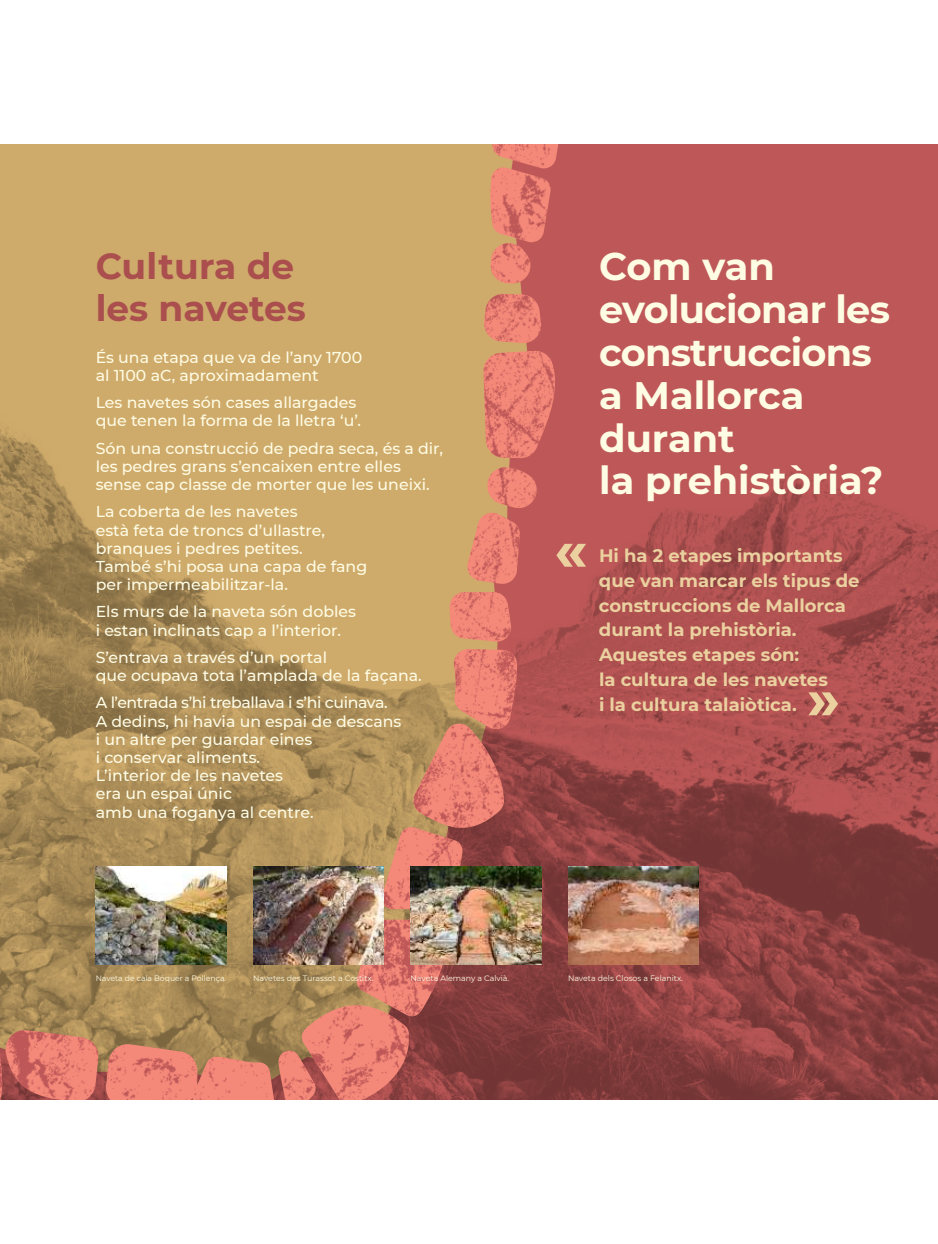
<style>
.page{position:relative;width:938px;height:1244px;background:#fff}
.page>*{position:absolute;margin:0;border:0;box-sizing:border-box;transform-origin:0 0}
.t1{font:700 58.5px "Montserrat";color:#ebd19f}
.t2{font:700 38.25px/42.8px "Montserrat";letter-spacing:-.02em;color:#fffce4}
.t3{font:700 36px/42.8px "Montserrat";color:#aa4e4e}
.t4{font:700 18px/24.8px "Montserrat";color:#ebd19f}
.t5{font:500 15.75px/18.2px "Montserrat";color:#fffce4}
.t6{font:7.88px "Montserrat";color:#fffce4}
</style>
<div class="page">
<div style="left:0;top:144px;width:938px;height:956px;background:#be5858"></div>
<img style="left:563px;top:472px;width:375px;height:628px">
<svg style="left:0;top:144px;width:563px;height:956px;background:#bb925f"></svg>
<img style="left:381px;top:144px;width:179px;height:765px">
<img style="left:96px;top:866px;width:130px;height:98px">
<img style="left:253px;top:866px;width:131px;height:98px">
<img style="left:568px;top:866px;width:130px;height:98px">
<img style="left:410px;top:866px;width:131px;height:98px">
<h3 class="t3" style="left:96px;top:244px;width:212px">Cultura de les navetes</h3>
<p class="t5" style="left:96px;top:348px;width:268px">És una etapa que va de l’any 1700 al 1100 aC, aproximadament</p>
<p class="t5" style="left:96px;top:393px;width:267px">Les navetes són cases allargades que tenen la forma de la lletra ‘u’.</p>
<p class="t5" style="left:96px;top:439px;width:349px">Són una construcció de pedra seca, és a dir, les pedres grans s’encaixen entre elles sense cap classe de morter que les uneixi.</p>
<p class="t5" style="left:96px;top:502px;width:273px">La coberta de les navetes<br>està feta de troncs d’ullastre, branques i pedres petites.<br>També s’hi posa una capa de fang per impermeabilitzar-la.</p>
<p class="t5" style="left:96px;top:603px;width:262px">Els murs de la naveta són dobles i estan inclinats cap a l’interior.</p>
<p class="t5" style="left:96px;top:648px;width:328px">S’entrava a través d’un portal<br>que ocupava tota l’amplada de la façana.</p>
<p class="t5" style="left:96px;top:693px;width:307px">A l’entrada s’hi treballava i s’hi cuinava.<br>A dedins, hi havia un espai de descans i un altre per guardar eines<br>i conservar aliments.<br>L’interior de les navetes<br>era un espai únic<br>amb una foganya al centre.</p>
<h2 class="t2" style="left:599px;top:245px;width:292px">Com van evolucionar les construccions a Mallorca durant<br>la prehistòria?</h2>
<h1 class="t1" style="left:554px;top:514px;width:35px">«</h1>
<p class="t4" style="left:599px;top:543px;width:262px">Hi ha 2 etapes importants que van marcar els tipus de construccions de Mallorca durant la prehistòria.<br>Aquestes etapes són:<br>la cultura de les navetes<br>i la cultura talaiòtica.</p>
<h1 class="t1" style="left:807px;top:663px;width:35px">»</h1>
<p class="t6" style="left:96px;top:973px;width:132px">Naveta de cala Bóquer a Pollença.</p>
<p class="t6" style="left:253px;top:973px;width:122px">Navetes des Turassot a Costitx.</p>
<p class="t6" style="left:410px;top:973px;width:100px">Naveta Alemany a Calvià.</p>
<p class="t6" style="left:568px;top:973px;width:116px">Naveta dels Closos a Felanitx.</p>
</div>
